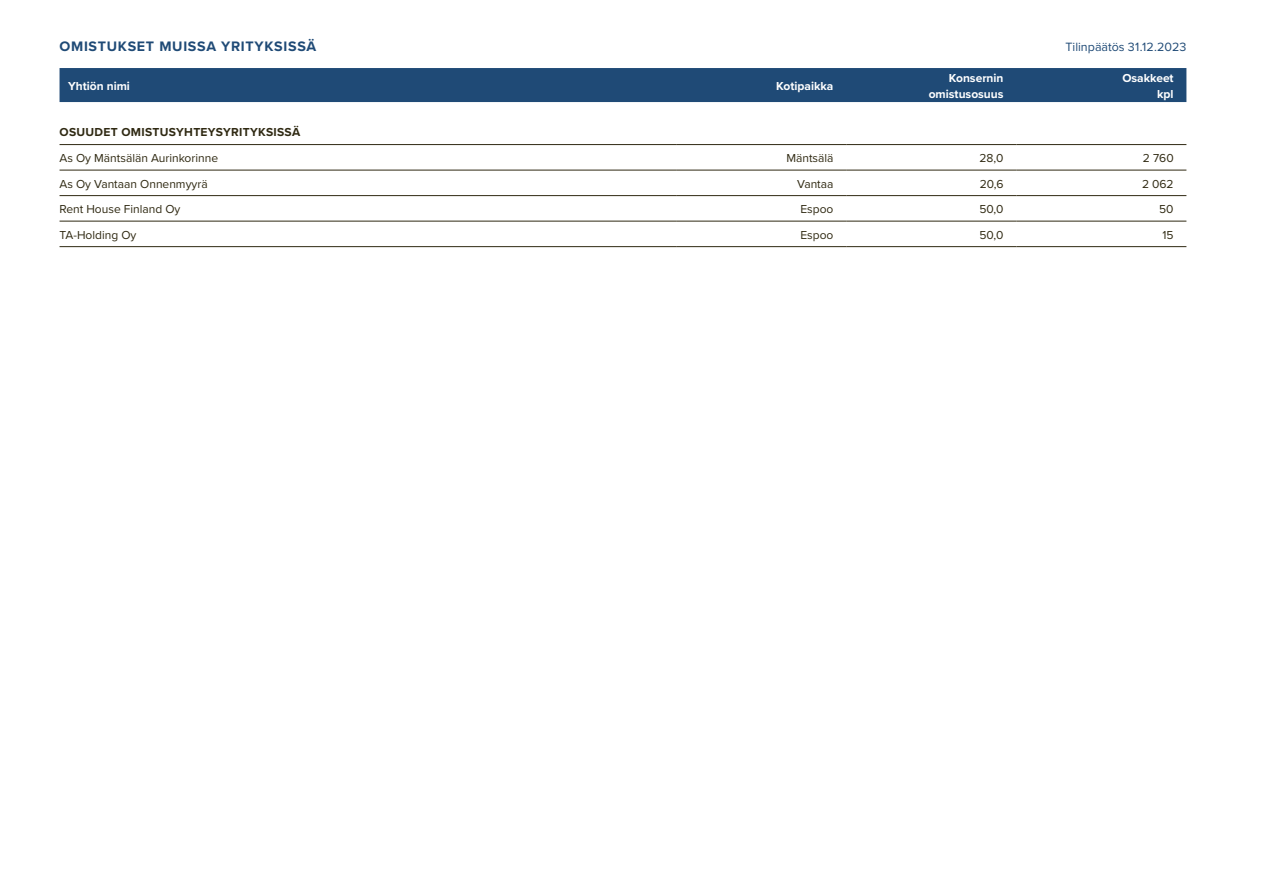
<style>
.page{position:relative;width:1263px;height:893px;background:#fff}
.page>*{position:absolute;margin:0;border:0;box-sizing:border-box;transform-origin:0 0}
.t1{font:700 14.25px "Proxima Nova";letter-spacing:.05em;color:#1f4a76}
.t2{font:12.45px "Proxima Nova";color:#1f4a76}
.t3{font:12px "Proxima Nova";color:#2f2912}
.t4{font:700 12px/15.5px "Proxima Nova";color:#fff;text-align:right}
.t5{font:700 12px "Proxima Nova";letter-spacing:.025em;color:#2f2912}
</style>
<div class="page">
<div style="left:60px;top:68px;width:1126px;height:34px;background:#1f4a76"></div>
<hr style="left:60px;top:144px;width:616px;height:1px;background:#2f2912">
<hr style="left:676px;top:144px;width:170px;height:1px;background:#2f2912">
<hr style="left:846px;top:144px;width:170px;height:1px;background:#2f2912">
<hr style="left:1016px;top:144px;width:170px;height:1px;background:#2f2912">
<hr style="left:60px;top:170px;width:616px;height:1px;background:#2f2912">
<hr style="left:676px;top:170px;width:170px;height:1px;background:#2f2912">
<hr style="left:846px;top:170px;width:170px;height:1px;background:#2f2912">
<hr style="left:1016px;top:170px;width:170px;height:1px;background:#2f2912">
<hr style="left:60px;top:195px;width:616px;height:1px;background:#2f2912">
<hr style="left:676px;top:195px;width:170px;height:1px;background:#2f2912">
<hr style="left:846px;top:195px;width:170px;height:1px;background:#2f2912">
<hr style="left:1016px;top:195px;width:170px;height:1px;background:#2f2912">
<hr style="left:60px;top:221px;width:616px;height:1px;background:#2f2912">
<hr style="left:676px;top:221px;width:170px;height:1px;background:#2f2912">
<hr style="left:846px;top:221px;width:170px;height:1px;background:#2f2912">
<hr style="left:1016px;top:221px;width:170px;height:1px;background:#2f2912">
<hr style="left:60px;top:246px;width:616px;height:1px;background:#2f2912">
<hr style="left:676px;top:246px;width:170px;height:1px;background:#2f2912">
<hr style="left:846px;top:246px;width:170px;height:1px;background:#2f2912">
<hr style="left:1016px;top:246px;width:170px;height:1px;background:#2f2912">
<p class="t1" style="left:60px;top:36px;width:258px">OMISTUKSET MUISSA YRITYKSISSÄ</p>
<p class="t2" style="left:1065px;top:38px;width:122px">Tilinpäätös 31.12.2023</p>
<p class="t4" style="left:68px;top:78px;width:63px">Yhtiön nimi</p>
<p class="t4" style="left:776px;top:78px;width:59px">Kotipaikka</p>
<p class="t4" style="left:929px;top:70px;width:76px">Konsernin omistusosuus</p>
<p class="t4" style="left:1122px;top:70px;width:53px">Osakkeet kpl</p>
<p class="t5" style="left:60px;top:124px;width:242px">OSUUDET OMISTUSYHTEYSYRITYKSISSÄ</p>
<p class="t3" style="left:60px;top:149px;width:160px">As Oy Mäntsälän Aurinkorinne</p>
<p class="t3" style="left:786px;top:149px;width:49px">Mäntsälä</p>
<p class="t3" style="left:979px;top:149px;width:26px">28,0</p>
<p class="t3" style="left:1143px;top:149px;width:32px">2 760</p>
<p class="t3" style="left:60px;top:175px;width:150px">As Oy Vantaan Onnenmyyrä</p>
<p class="t3" style="left:797px;top:175px;width:38px">Vantaa</p>
<p class="t3" style="left:980px;top:175px;width:25px">20,6</p>
<p class="t3" style="left:1142px;top:175px;width:33px">2 062</p>
<p class="t3" style="left:59px;top:200px;width:122px">Rent House Finland Oy</p>
<p class="t3" style="left:800px;top:200px;width:35px">Espoo</p>
<p class="t3" style="left:979px;top:200px;width:26px">50,0</p>
<p class="t3" style="left:1159px;top:200px;width:16px">50</p>
<p class="t3" style="left:59px;top:226px;width:78px">TA-Holding Oy</p>
<p class="t3" style="left:800px;top:226px;width:35px">Espoo</p>
<p class="t3" style="left:979px;top:226px;width:26px">50,0</p>
<p class="t3" style="left:1162px;top:226px;width:13px">15</p>
</div>
